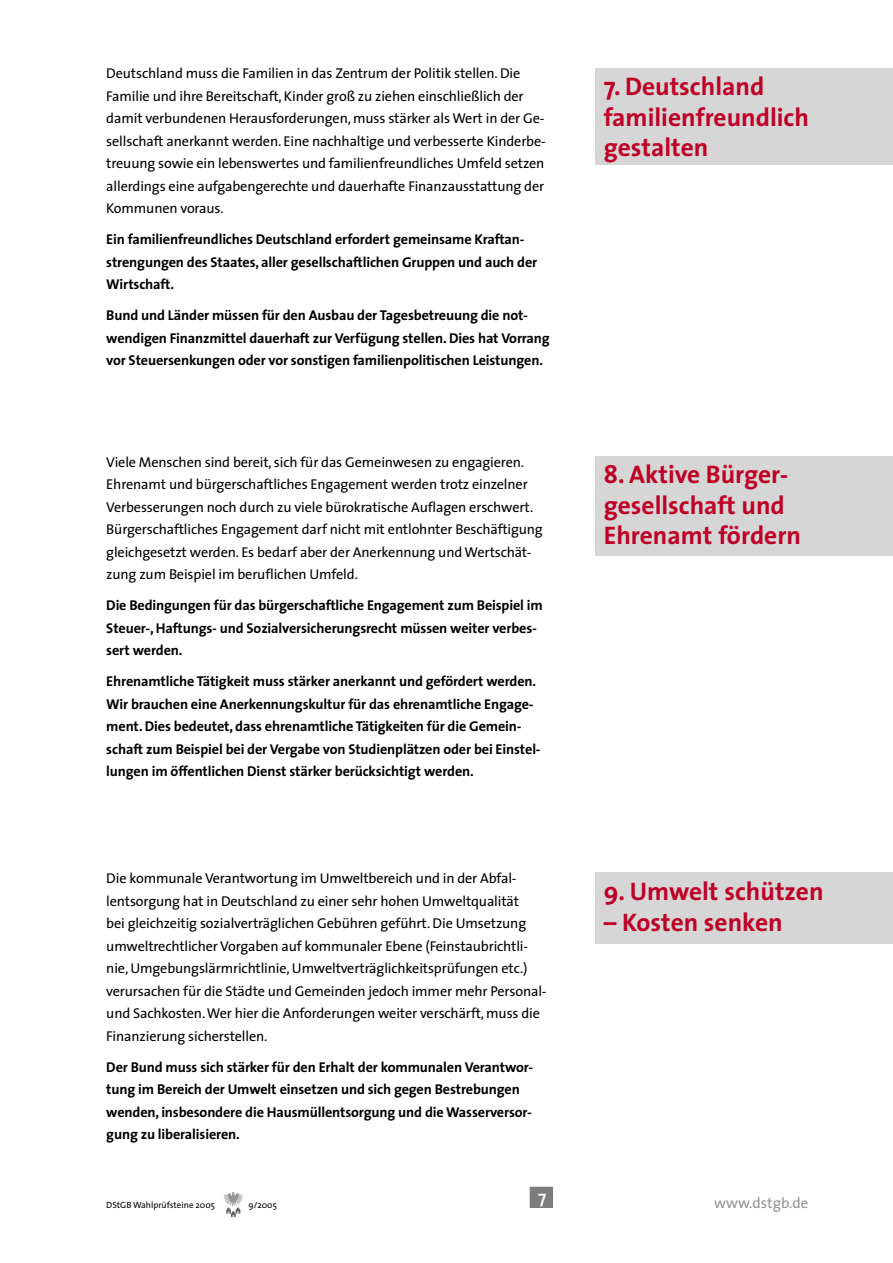
<style>
.page{position:relative;width:893px;height:1263px;background:#fff}
.page>*{position:absolute;margin:0;border:0;box-sizing:border-box;transform-origin:0 0}
.Head_rot{font:700 25.5px/30.6px "The Sans";color:#be0027}
.t1{font:600 18px "The Sans";color:#fff}
.t2{font:15px "The Sans";color:#939393}
.Fließtext{font:14.25px/22.5px "The Sans";letter-spacing:-.01em;color:#000}
.Fließtext-2{font:700 14.25px/22.5px "The Sans";letter-spacing:-.01em;color:#000}
.t3{font:9px "The Sans";color:#000}
</style>
<div class="page">
<svg style="left:223px;top:1192px;width:20px;height:25px"></svg>
<div style="left:530px;top:1187px;width:22px;height:20px;background:#7c7c7c"></div>
<div style="left:530px;top:1187px;width:23px;height:21px;border:2px solid #7c7c7c"></div>
<div style="left:595px;top:68px;width:298px;height:97px;background:#d6d6d6"></div>
<div style="left:595px;top:456px;width:298px;height:99px;background:#d6d6d6"></div>
<div style="left:595px;top:873px;width:298px;height:71px;background:#d6d6d6"></div>
<p class="Fließtext" style="left:106px;top:62px;width:441px">Deutschland muss die Familien in das Zentrum der Politik stellen. Die Familie und ihre Bereitschaft, Kinder groß zu ziehen einschließlich der damit verbundenen Herausforderungen, muss stärker als Wert in der Ge&shy;sellschaft anerkannt werden. Eine nachhaltige und verbesserte Kinderbe&shy;treuung sowie ein lebenswertes und familienfreundliches Umfeld setzen allerdings eine aufgabengerechte und dauerhafte Finanzausstattung der Kommunen voraus.</p>
<p class="Fließtext-2" style="left:106px;top:228px;width:432px">Ein familienfreundliches Deutschland erfordert gemeinsame Kraftan&shy;strengungen des Staates, aller gesellschaftlichen Gruppen und auch der<br>Wirtschaft.</p>
<p class="Fließtext-2" style="left:106px;top:304px;width:445px">Bund und Länder müssen für den Ausbau der Tagesbetreuung die not&shy;wendigen Finanzmittel dauerhaft zur Verfügung stellen. Dies hat Vorrang vor Steuersenkungen oder vor sonstigen familienpolitischen Leistungen.</p>
<p class="Fließtext" style="left:106px;top:450px;width:438px">Viele Menschen sind bereit, sich für das Gemeinwesen zu engagieren.<br>Ehrenamt und bürgerschaftliches Engagement werden trotz einzelner Verbesserungen noch durch zu viele bürokratische Auflagen erschwert.<br>Bürgerschaftliches Engagement darf nicht mit entlohnter Beschäftigung gleichgesetzt werden. Es bedarf aber der Anerkennung und Wertschät&shy;zung zum Beispiel im beruflichen Umfeld.</p>
<p class="Fließtext-2" style="left:106px;top:594px;width:438px">Die Bedingungen für das bürgerschaftliche Engagement zum Beispiel im<br>Steuer-, Haftungs- und Sozialversicherungsrecht müssen weiter verbes&shy;sert werden.</p>
<p class="Fließtext-2" style="left:106px;top:670px;width:436px">Ehrenamtliche Tätigkeit muss stärker anerkannt und gefördert werden.<br>Wir brauchen eine Anerkennungskultur für das ehrenamtliche Engage&shy;ment. Dies bedeutet, dass ehrenamtliche Tätigkeiten für die Gemein&shy;schaft zum Beispiel bei der Vergabe von Studienplätzen oder bei Einstel&shy;lungen im öffentlichen Dienst stärker berücksichtigt werden.</p>
<p class="Fließtext" style="left:106px;top:866px;width:442px">Die kommunale Verantwortung im Umweltbereich und in der Abfal&shy;lentsorgung hat in Deutschland zu einer sehr hohen Umweltqualität<br>bei gleichzeitig sozialverträglichen Gebühren geführt. Die Umsetzung umweltrechtlicher Vorgaben auf kommunaler Ebene (Feinstaubrichtli&shy;nie, Umgebungslärmrichtlinie, Umweltverträglichkeitsprüfungen etc.) verursachen für die Städte und Gemeinden jedoch immer mehr Personal&shy;und Sachkosten. Wer hier die Anforderungen weiter verschärft, muss die Finanzierung sicherstellen.</p>
<p class="Fließtext-2" style="left:106px;top:1055px;width:428px">Der Bund muss sich stärker für den Erhalt der kommunalen Verantwor&shy;tung im Bereich der Umwelt einsetzen und sich gegen Bestrebungen wenden, insbesondere die Hausmüllentsorgung und die Wasserversor&shy;gung zu liberalisieren.</p>
<p class="Head_rot" style="left:604px;top:70px;width:207px">7. Deutschland familienfreundlich gestalten</p>
<p class="Head_rot" style="left:604px;top:459px;width:199px">8. Aktive Bürger&shy;gesellschaft und<br>Ehrenamt fördern</p>
<p class="Head_rot" style="left:604px;top:875px;width:221px">9. Umwelt schützen</p>
<p class="Head_rot" style="left:604px;top:906px;width:180px">– Kosten senken</p>
<p class="t1" style="left:538px;top:1181px;width:10px">7</p>
<p class="t3" style="left:106px;top:1197px;width:110px">DStGB Wahlprüfsteine 2005</p>
<p class="t3" style="left:249px;top:1197px;width:30px">9/2005</p>
<p class="t2" style="left:714px;top:1190px;width:96px">www.dstgb.de</p>
</div>
